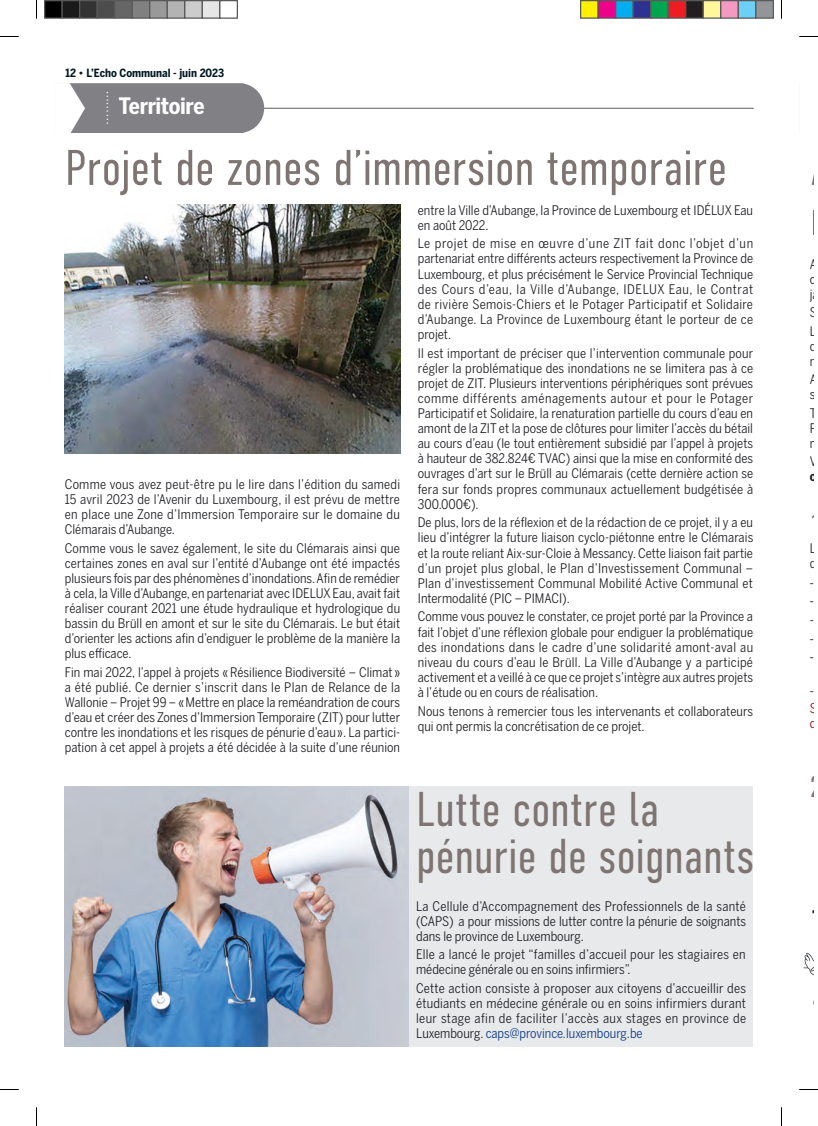
<style>
.page{position:relative;width:818px;height:1126px;background:#fff}
.page>*{position:absolute;margin:0;border:0;box-sizing:border-box;transform-origin:0 0}
.t1{font:300 50px "DIN Condensed";letter-spacing:-.01em;color:#7e7573}
.t2{font:300 48.75px/47.5px "DIN Condensed";color:#7e7573}
.t3{font:300 30px "DIN Condensed";color:#7e7573}
.t4{font:700 22.5px "Benton Sans Cond";letter-spacing:-.02em;color:#fff}
.t5{font:13.12px/15.1px "Benton Sans Cond";color:#1b1c20;text-align:justify}
.t6{font:13.12px/18.5px "Calibri";color:#1b1c20;text-align:justify}
.t7{font:13.12px/15px "Benton Sans Cond";color:#9d020a}
.t8{font:700 13.12px "Benton Sans Cond";color:#1b1c20}
.t9{font:11.5px "Myriad Pro";color:#fff}
.t10{font:700 11.25px "Benton Sans Cond";color:#001821}
.s1{color:#0a3888}
</style>
<div class="page">
<div style="left:65px;top:786px;width:687px;height:260px;background:#e7e9ea"></div>
<hr style="left:65px;top:108px;width:688px;height:1px;background:#818084">
<svg style="left:65px;top:83px;width:199px;height:50px"></svg>
<img style="left:65px;top:205px;width:335px;height:248px">
<svg style="left:803px;top:953px;width:9px;height:21px"></svg>
<img style="left:65px;top:786px;width:344px;height:260px">
<svg style="left:0;top:36px;width:19px;height:1px"></svg>
<svg style="left:799px;top:36px;width:18px;height:1px"></svg>
<svg style="left:0;top:1089px;width:19px;height:1px"></svg>
<svg style="left:799px;top:1089px;width:18px;height:1px"></svg>
<svg style="left:36px;top:0;width:1px;height:19px"></svg>
<svg style="left:36px;top:1107px;width:1px;height:18px"></svg>
<div style="left:45px;top:1px;width:17px;height:17px;background:#000"></div>
<div style="left:44px;top:0;width:19px;height:19px;border:1px solid #595959"></div>
<div style="left:62px;top:1px;width:18px;height:17px;background:#1a1a1a"></div>
<div style="left:61px;top:0;width:19px;height:19px;border:1px solid #595959"></div>
<div style="left:80px;top:1px;width:17px;height:17px;background:#333"></div>
<div style="left:79px;top:0;width:19px;height:19px;border:1px solid #595959"></div>
<div style="left:97px;top:1px;width:18px;height:17px;background:#4d4d4d"></div>
<div style="left:96px;top:0;width:19px;height:19px;border:1px solid #595959"></div>
<div style="left:115px;top:1px;width:17px;height:17px;background:#666"></div>
<div style="left:114px;top:0;width:19px;height:19px;border:1px solid #595959"></div>
<div style="left:132px;top:1px;width:18px;height:17px;background:#808080"></div>
<div style="left:131px;top:0;width:19px;height:19px;border:1px solid #595959"></div>
<div style="left:150px;top:1px;width:17px;height:17px;background:#999"></div>
<div style="left:149px;top:0;width:19px;height:19px;border:1px solid #595959"></div>
<div style="left:167px;top:1px;width:18px;height:17px;background:#b3b3b3"></div>
<div style="left:166px;top:0;width:19px;height:19px;border:1px solid #595959"></div>
<div style="left:185px;top:1px;width:17px;height:17px;background:#ccc"></div>
<div style="left:184px;top:0;width:19px;height:19px;border:1px solid #595959"></div>
<div style="left:202px;top:1px;width:18px;height:17px;background:#e6e6e6"></div>
<div style="left:201px;top:0;width:19px;height:19px;border:1px solid #595959"></div>
<div style="left:219px;top:0;width:19px;height:19px;border:1px solid #595959"></div>
<div style="left:580px;top:1px;width:17px;height:17px;background:#fff101"></div>
<div style="left:579px;top:0;width:19px;height:19px;border:1px solid #595959"></div>
<div style="left:597px;top:1px;width:18px;height:17px;background:#ed028c"></div>
<div style="left:597px;top:0;width:19px;height:19px;border:1px solid #595959"></div>
<div style="left:615px;top:1px;width:17px;height:17px;background:#00aeef"></div>
<div style="left:614px;top:0;width:19px;height:19px;border:1px solid #595959"></div>
<div style="left:632px;top:1px;width:18px;height:17px;background:#2e3092"></div>
<div style="left:632px;top:0;width:19px;height:19px;border:1px solid #595959"></div>
<div style="left:650px;top:1px;width:17px;height:17px;background:#00a54f"></div>
<div style="left:649px;top:0;width:19px;height:19px;border:1px solid #595959"></div>
<div style="left:667px;top:1px;width:18px;height:17px;background:#ee1d23"></div>
<div style="left:667px;top:0;width:19px;height:19px;border:1px solid #595959"></div>
<div style="left:685px;top:1px;width:17px;height:17px;background:#231f20"></div>
<div style="left:684px;top:0;width:19px;height:19px;border:1px solid #595959"></div>
<div style="left:702px;top:1px;width:18px;height:17px;background:#fff79a"></div>
<div style="left:702px;top:0;width:19px;height:19px;border:1px solid #595959"></div>
<div style="left:720px;top:1px;width:17px;height:17px;background:#f499c2"></div>
<div style="left:719px;top:0;width:19px;height:19px;border:1px solid #595959"></div>
<div style="left:737px;top:1px;width:18px;height:17px;background:#6bcff6"></div>
<div style="left:737px;top:0;width:19px;height:19px;border:1px solid #595959"></div>
<div style="left:755px;top:1px;width:17px;height:17px;background:#939598"></div>
<div style="left:754px;top:0;width:19px;height:19px;border:1px solid #595959"></div>
<p class="t10" style="left:66px;top:66px;width:160px">12 • L’Echo Communal - juin 2023</p>
<p class="t9" style="left:97px;top:125px;width:36px;rotate:-90deg">………</p>
<h3 class="t4" style="left:119px;top:92px;width:87px">Territoire</h3>
<h1 class="t1" style="left:65px;top:140px;width:663px">Projet de zones d’immersion temporaire</h1>
<p class="t5" style="left:65px;top:476px;width:336px">Comme vous avez peut-être pu le lire dans l’édition du samedi 15 avril 2023 de l’Avenir du Luxembourg, il est prévu de mettre en place une Zone d’Immersion Temporaire sur le domaine du Clémarais d’Aubange.</p>
<p class="t5" style="left:65px;top:540px;width:336px">Comme vous le savez également, le site du Clémarais ainsi que certaines zones en aval sur l’entité d’Aubange ont été impactés plusieurs fois par des phénomènes d’inondations. Afin de remédier à cela, la Ville d’Aubange, en partenariat avec IDELUX Eau, avait fait réaliser courant 2021 une étude hydraulique et hydrologique du bassin du Brüll en amont et sur le site du Clémarais. Le but était d’orienter les actions afin d’endiguer le problème de la manière la plus efficace.</p>
<p class="t5" style="left:65px;top:664px;width:336px">Fin mai 2022, l’appel à projets « Résilience Biodiversité – Climat » a été publié. Ce dernier s’inscrit dans le Plan de Relance de la Wallonie – Projet 99 – « Mettre en place la reméandration de cours d’eau et créer des Zones d’Immersion Temporaire (ZIT) pour lutter contre les inondations et les risques de pénurie d’eau ». La partici&shy;pation à cet appel à projets a été décidée à la suite d’une réunion</p>
<p class="t5" style="left:417px;top:202px;width:336px">entre la Ville d’Aubange, la Province de Luxembourg et IDÉLUX Eau en août 2022.</p>
<p class="t5" style="left:417px;top:236px;width:336px">Le projet de mise en œuvre d’une ZIT fait donc l’objet d’un partenariat entre différents acteurs respectivement la Province de Luxembourg, et plus précisément le Service Provincial Technique des Cours d’eau, la Ville d’Aubange, IDELUX Eau, le Contrat de rivière Semois-Chiers et le Potager Participatif et Solidaire d’Aubange. La Province de Luxembourg étant le porteur de ce projet.</p>
<p class="t5" style="left:417px;top:345px;width:337px">Il est important de préciser que l’intervention communale pour régler la problématique des inondations ne se limitera pas à ce projet de ZIT. Plusieurs interventions périphériques sont prévues comme différents aménagements autour et pour le Potager Participatif et Solidaire, la renaturation partielle du cours d’eau en amont de la ZIT et la pose de clôtures pour limiter l’accès du bétail au cours d’eau (le tout entièrement subsidié par l’appel à projets à hauteur de 382.824€ TVAC) ainsi que la mise en conformité des ouvrages d’art sur le Brüll au Clémarais (cette dernière action se fera sur fonds propres communaux actuellement budgétisée à 300.000€).</p>
<p class="t5" style="left:417px;top:515px;width:337px">De plus, lors de la réflexion et de la rédaction de ce projet, il y a eu lieu d’intégrer la future liaison cyclo-piétonne entre le Clémarais et la route reliant Aix-sur-Cloie à Messancy. Cette liaison fait partie d’un projet plus global, le Plan d’Investissement Communal – Plan d’investissement Communal Mobilité Active Communal et Intermodalité (PIC – PIMACI).</p>
<p class="t5" style="left:417px;top:609px;width:336px">Comme vous pouvez le constater, ce projet porté par la Province a fait l’objet d’une réflexion globale pour endiguer la problématique des inondations dans le cadre d’une solidarité amont-aval au niveau du cours d’eau le Brüll. La Ville d’Aubange y a participé activement et a veillé à ce que ce projet s’intègre aux autres projets à l’étude ou en cours de réalisation.</p>
<p class="t5" style="left:417px;top:703px;width:336px">Nous tenons à remercier tous les intervenants et collaborateurs qui ont permis la concrétisation de ce projet.</p>
<h2 class="t2" style="left:416px;top:785px;width:339px">Lutte contre la pénurie de soignants</h2>
<p class="t5" style="left:416px;top:898px;width:331px">La Cellule d’Accompagnement des Professionnels de la santé (CAPS) a pour missions de lutter contre la pénurie de soignants dans le province de Luxembourg.</p>
<p class="t5" style="left:416px;top:946px;width:331px">Elle a lancé le projet “familles d’accueil pour les stagiaires en médecine générale ou en soins infirmiers”.</p>
<p class="t5" style="left:416px;top:980px;width:331px">Cette action consiste à proposer aux citoyens d’accueillir des étudiants en médecine générale ou en soins infirmiers durant leur stage afin de faciliter l’accès aux stages en province de Luxembourg. <span class="s1">caps@province.luxembourg.be</span></p>
<p class="t5" style="left:809px;top:256px;width:10px;text-align:left">A c ja</p>
<p class="t5" style="left:809px;top:303px;width:9px;line-height:18.5px">S<br>L</p>
<p class="t5" style="left:809px;top:338px;width:12px">di m</p>
<p class="t5" style="left:809px;top:372px;width:9px">A s</p>
<p class="t5" style="left:809px;top:405px;width:12px;text-align:left">T<br>P m</p>
<p class="t5" style="left:809px;top:454px;width:9px">V</p>
<p class="t8" style="left:809px;top:469px;width:8px">c</p>
<h3 class="t3" style="left:809px;top:507px;width:14px">1</h3>
<p class="t5" style="left:809px;top:541px;width:11px">L di</p>
<p class="t6" style="left:809px;top:573px;width:6px">- - - - -</p>
<p class="t6" style="left:809px;top:680px;width:6px">-</p>
<p class="t7" style="left:809px;top:700px;width:11px">Si d</p>
<h3 class="t3" style="left:809px;top:770px;width:14px">2</h3>
</div>
